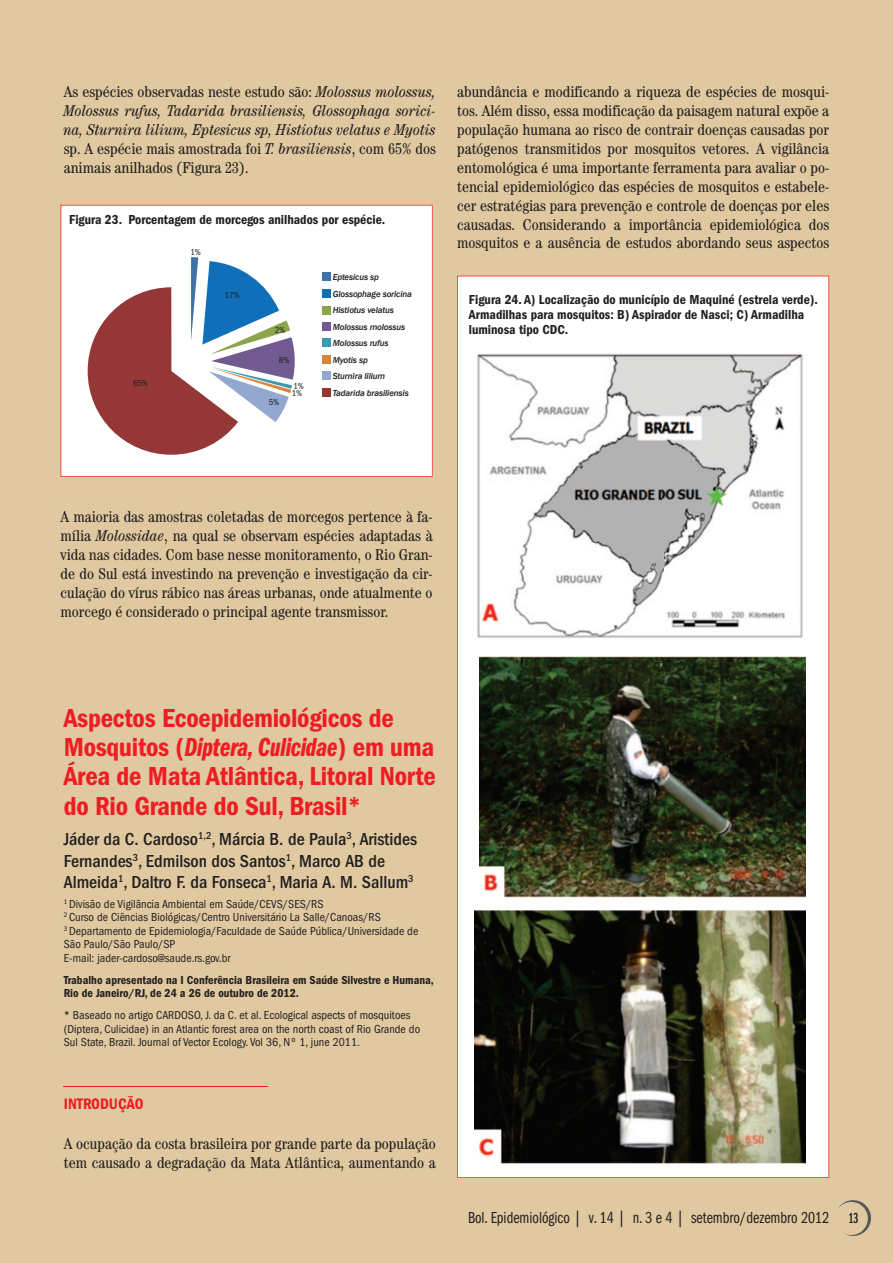
<style>
.page{position:relative;width:893px;height:1263px;background:#e0c9a0}
.page>*{position:absolute;margin:0;border:0;box-sizing:border-box;transform-origin:0 0}
.t1{font:600 condensed 27px/29.2px "Franklin Gothic LT";letter-spacing:-.01em;color:#ee1d23}
.t2{font:27px "Franklin Gothic LT Demi Cmpr Ital";letter-spacing:-.01em;color:#ee1d23}
.t3{font:500 condensed 18px/21.6px "Franklin Gothic LT";color:#231f20}
.t4{font:16.5px "Franklin Gothic LT Book Cmpr";color:#231f20}
.t5{font:condensed 15.75px/18.9px "Century LT";color:#231f20;text-align:justify}
.t6{font:italic condensed 15.75px/18.9px "Century LT";color:#231f20;text-align:justify}
.t7{font:600 condensed 15.75px "Franklin Gothic LT";color:#ee1d23}
.t8{font:600 condensed 13.5px/15px "Franklin Gothic LT";color:#231f20}
.t9{font:condensed 12px/13.5px "Franklin Gothic LT";color:#231f20}
.t10{font:600 condensed 12px/13.5px "Franklin Gothic LT";color:#231f20}
.t11{font:italic 500 9px/16.5px "Franklin Gothic";letter-spacing:-.015em;color:#231f20}
.t12{font:condensed 9px/7.4px "Franklin Gothic LT";color:#231f20}
.s1{font-style:normal}
.s2{font-style:italic}
.s3{font-family:"Franklin Gothic LT";font-weight:600;font-stretch:condensed}
.s4{font-family:"Franklin Gothic LT Book X Cmpr";font-size:15px;color:#57585a}
</style>
<div class="page">
<svg style="left:837px;top:1200px;width:34px;height:36px"></svg>
<hr style="left:64px;top:1086px;width:204px;height:1px;background:#ee1d23">
<div style="left:61px;top:205px;width:372px;height:272px;background:#fff"></div>
<svg style="left:88px;top:257px;width:207px;height:198px;background:#b69fa8"></svg>
<div style="left:322px;top:273px;width:9px;height:8px;background:#3f73a7"></div>
<div style="left:322px;top:289px;width:9px;height:8px;background:#0f70b9"></div>
<div style="left:322px;top:306px;width:9px;height:8px;background:#8aa64d"></div>
<div style="left:322px;top:323px;width:9px;height:8px;background:#715a8f"></div>
<div style="left:322px;top:339px;width:9px;height:8px;background:#3c99b0"></div>
<div style="left:322px;top:355px;width:9px;height:9px;background:#dd843b"></div>
<div style="left:322px;top:372px;width:9px;height:8px;background:#92a8cf"></div>
<div style="left:322px;top:388px;width:9px;height:9px;background:#943736"></div>
<div style="left:457px;top:276px;width:372px;height:902px;background:#fff"></div>
<img style="left:476px;top:353px;width:327px;height:285px">
<img style="left:479px;top:657px;width:327px;height:241px">
<img style="left:474px;top:910px;width:332px;height:253px">
<p class="t6" style="left:64px;top:82px;width:374px"><span class="s1">As espécies observadas neste estudo são:</span> Molossus molossus, Molossus rufus, Tadarida brasiliensis, Glossophaga sorici&shy;na, Sturnira lilium, Eptesicus sp, Histiotus velatus e Myotis <span class="s1">sp. A espécie mais amostrada foi</span> T. brasiliensis<span class="s1">, com 65% dos animais anilhados (Figura 23).</span></p>
<p class="t8" style="left:69px;top:212px;width:318px">Figura 23. Porcentagem de morcegos anilhados por espécie.</p>
<p class="t12" style="left:191px;top:248px;width:12px">1%</p>
<p class="t12" style="left:133px;top:379px;width:17px">65%</p>
<p class="t12" style="left:225px;top:292px;width:17px">17%</p>
<p class="t12" style="left:275px;top:327px;width:12px">2%</p>
<p class="t12" style="left:279px;top:356px;width:12px">8%</p>
<p class="t12" style="left:269px;top:399px;width:12px">5%</p>
<p class="t12" style="left:292px;top:382px;width:14px">1%<br>1%</p>
<p class="t11" style="left:333px;top:269px;width:81px">Eptesicus sp<br>Glossophage soricina<br>Histiotus velatus<br>Molossus molossus<br>Molossus rufus<br>Myotis sp<br>Sturnira lilium<br>Tadarida brasiliensis</p>
<p class="t5" style="left:457px;top:82px;width:374px">abundância e modificando a riqueza de espécies de mosqui&shy;tos. Além disso, essa modificação da paisagem natural expõe a população humana ao risco de contrair doenças causadas por patógenos transmitidos por mosquitos vetores. A vigilância entomológica é uma importante ferramenta para avaliar o po&shy;tencial epidemiológico das espécies de mosquitos e estabele&shy;cer estratégias para prevenção e controle de doenças por eles causadas. Considerando a importância epidemiológica dos mosquitos e a ausência de estudos abordando seus aspectos</p>
<p class="t8" style="left:469px;top:292px;width:351px">Figura 24. A) Localização do município de Maquiné (estrela verde).<br>Armadilhas para mosquitos: B) Aspirador de Nasci; C) Armadilha luminosa tipo CDC.</p>
<p class="t5" style="left:61px;top:507px;width:374px">A maioria das amostras coletadas de morcegos pertence à fa&shy;mília <span class="s2">Molossidae</span>, na qual se observam espécies adaptadas à vida nas cidades. Com base nesse monitoramento, o Rio Gran&shy;de do Sul está investindo na prevenção e investigação da cir&shy;culação do vírus rábico nas áreas urbanas, onde atualmente o morcego é considerado o principal agente transmissor.</p>
<h1 class="t1" style="left:64px;top:703px;width:332px">Aspectos Ecoepidemiológicos de</h1>
<h1 class="t2" style="left:64px;top:732px;width:372px"><span class="s3">Mosquitos (</span>Diptera, Culicidae<span class="s3">) em uma</span></h1>
<h1 class="t1" style="left:64px;top:762px;width:374px">Área de Mata Atlântica, Litoral Norte do Rio Grande do Sul, Brasil*</h1>
<p class="t3" style="left:64px;top:829px;width:355px">Jáder da C. Cardoso<sup>1,2</sup>, Márcia B. de Paula<sup>3</sup>, Aristides<br>Fernandes<sup>3</sup>, Edmilson dos Santos<sup>1</sup>, Marco AB de<br>Almeida<sup>1</sup>, Daltro F. da Fonseca<sup>1</sup>, Maria A. M. Sallum<sup>3</sup></p>
<p class="t9" style="left:64px;top:897px;width:356px"><sup>1</sup> Divisão de Vigilância Ambiental em Saúde/CEVS/SES/RS<br><sup>2</sup> Curso de Ciências Biológicas/Centro Universitário La Salle/Canoas/RS<br><sup>3</sup> Departamento de Epidemiologia/Faculdade de Saúde Pública/Universidade de São Paulo/São Paulo/SP<br>E-mail: jader-cardoso@saude.rs.gov.br</p>
<p class="t10" style="left:64px;top:973px;width:372px">Trabalho apresentado na I Conferência Brasileira em Saúde Silvestre e Humana,<br>Rio de Janeiro/RJ, de 24 a 26 de outubro de 2012.</p>
<p class="t9" style="left:64px;top:1009px;width:358px">* Baseado no artigo CARDOSO, J. da C. et al. Ecological aspects of mosquitoes (Diptera, Culicidae) in an Atlantic forest area on the north coast of Rio Grande do<br>Sul State, Brazil. Journal of Vector Ecology. Vol 36, Nº 1, june 2011.</p>
<p class="t7" style="left:64px;top:1095px;width:81px">INTRODUÇÃO</p>
<p class="t5" style="left:64px;top:1134px;width:374px">A ocupação da costa brasileira por grande parte da população tem causado a degradação da Mata Atlântica, aumentando a</p>
<p class="t4" style="left:468px;top:1208px;width:392px">Bol. Epidemiológico | v. 14 | n. 3 e 4 | setembro/dezembro 2012 <span class="s4">13</span></p>
</div>
